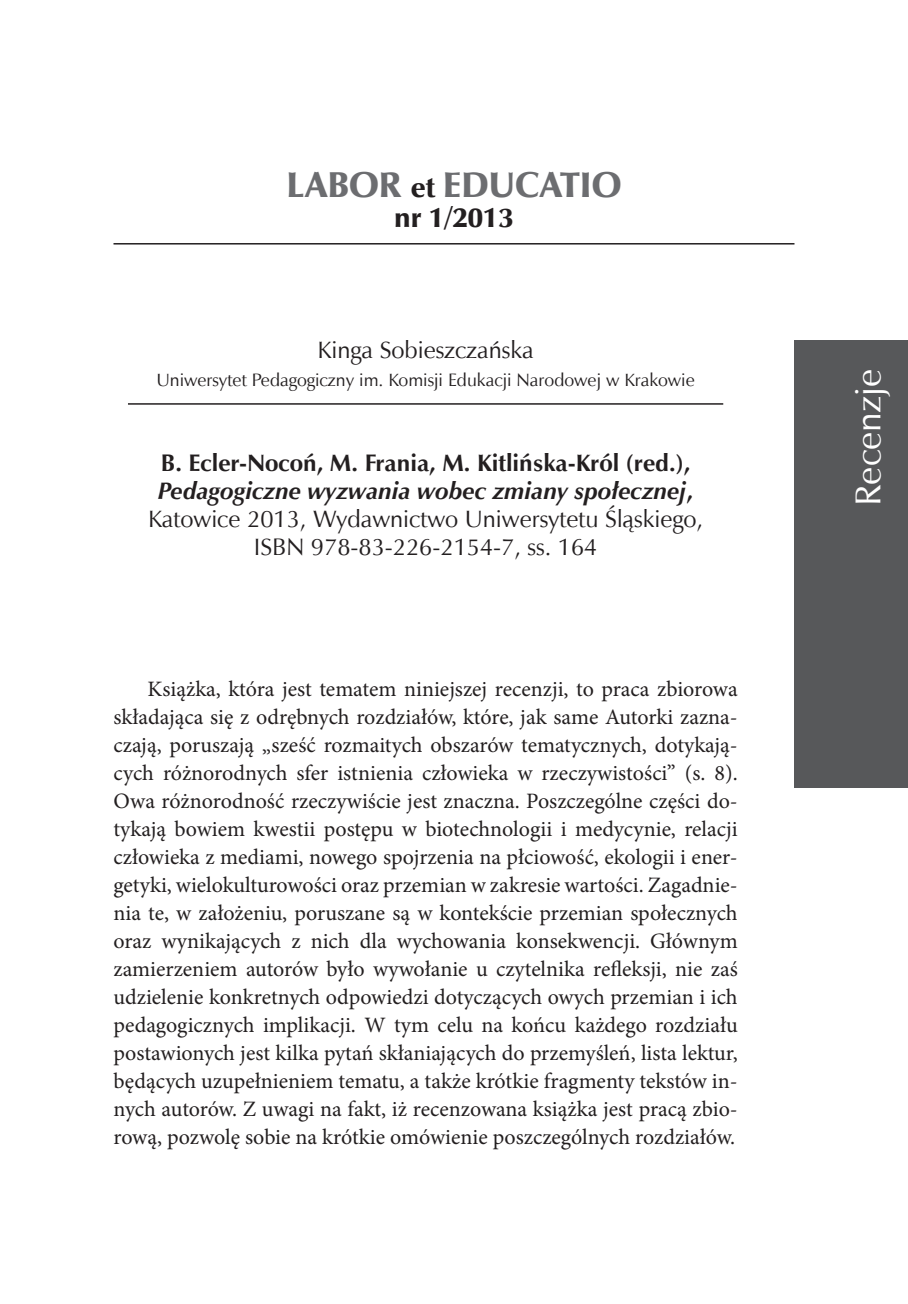
<style>
.page{position:relative;width:908px;height:1304px;background:#fff}
.page>*{position:absolute;margin:0;border:0;box-sizing:border-box;transform-origin:0 0}
.t1{font:36px "Zapf Humnst Ult EU";color:#6c6d70}
.t2{font:36px "Zapf Humnst EU";color:#fff}
.t3{font:28px "Zapf Humnst Ult EU";color:#231f20}
.t4{font:24px/28px "Zapf Humnst EU";color:#231f20;text-align:center}
.t5{font:22px/28px "Minion Pro";color:#231f20;text-align:justify}
.t6{font:18px "Zapf Humnst EU";color:#231f20}
.s1{font-size:28px;color:#231f20}
.s2{font-weight:700}
.s3{font-weight:700;font-style:italic}
</style>
<div class="page">
<hr style="left:113px;top:243px;width:681px;height:2px;background:#231f20">
<div style="left:794px;top:340px;width:113px;height:448px;background:#57585a"></div>
<hr style="left:128px;top:403px;width:595px;height:2px;background:#231f20">
<h1 class="t1" style="left:286px;top:162px;width:336px">LABOR <span class="s1">et</span> EDUCATIO</h1>
<p class="t3" style="left:394px;top:200px;width:121px">nr 1/2013</p>
<p class="t4" style="left:317px;top:336px;width:217px">Kinga Sobieszczańska</p>
<p class="t6" style="left:156px;top:369px;width:539px">Uniwersytet Pedagogiczny im. Komisji Edukacji Narodowej w Krakowie</p>
<p class="t4" style="left:148px;top:449px;width:556px"><span class="s2">B. Ecler-Nocoń, M. Frania, M. Kitlińska-Król (red.), </span><span class="s3">Pedagogiczne wyzwania wobec zmiany społecznej</span><span class="s2">, </span>Katowice 2013, Wydawnictwo Uniwersytetu Śląskiego, ISBN 978-83-226-2154-7, ss. 164</p>
<p class="t5" style="left:113px;top:675px;width:625px;text-indent:34px">Książka, która jest tematem niniejszej recenzji, to praca zbiorowa składająca się z odrębnych rozdziałów, które, jak same Autorki zazna&shy;czają, poruszają „sześć rozmaitych obszarów tematycznych, dotykają&shy;cych różnorodnych sfer istnienia człowieka w rzeczywistości” (s. 8).<br>Owa różnorodność rzeczywiście jest znaczna. Poszczególne części do&shy;tykają bowiem kwestii postępu w biotechnologii i medycynie, relacji człowieka z mediami, nowego spojrzenia na płciowość, ekologii i ener&shy;getyki, wielokulturowości oraz przemian w zakresie wartości. Zagadnie&shy;nia te, w założeniu, poruszane są w kontekście przemian społecznych oraz wynikających z nich dla wychowania konsekwencji. Głównym zamierzeniem autorów było wywołanie u czytelnika refleksji, nie zaś udzielenie konkretnych odpowiedzi dotyczących owych przemian i ich pedagogicznych implikacji. W tym celu na końcu każdego rozdziału postawionych jest kilka pytań skłaniających do przemyśleń, lista lektur, będących uzupełnieniem tematu, a także krótkie fragmenty tekstów in&shy;nych autorów. Z uwagi na fakt, iż recenzowana książka jest pracą zbio&shy;rową, pozwolę sobie na krótkie omówienie poszczególnych rozdziałów.</p>
<h1 class="t2" style="left:845px;top:506px;width:139px;rotate:-90deg">Recenzje</h1>
</div>
